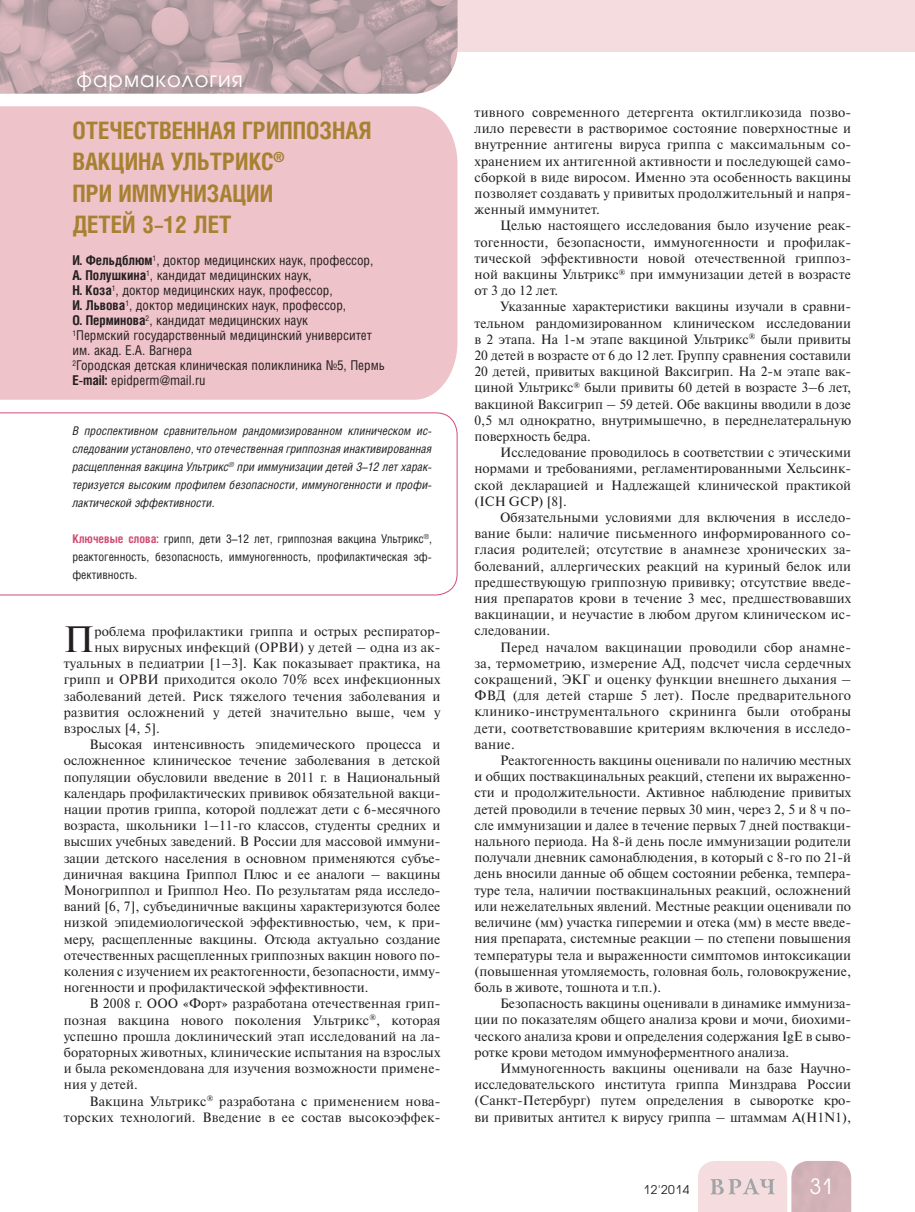
<style>
.page{position:relative;width:915px;height:1212px;background:#fff}
.page>*{position:absolute;margin:0;border:0;box-sizing:border-box;transform-origin:0 0}
.t1{font:36.6px "Newton C";color:#231f20}
.t2{font:700 24px/31.5px "Helios Cond";color:#a78131}
.t3{font:21px "Avant Garde Gothic C";letter-spacing:.05em;color:#fff}
.t4{font:13.5px/16.2px "Newton C";color:#231f20;text-align:justify}
.t5{font:13.5px/15px "Helios Cond";color:#231f20}
.t6{font:italic 12px/18px "Helios Cond";color:#231f20;text-align:justify}
.t7{font:12px/18px "Helios Cond";color:#231f20;text-align:justify}
.t8{font:12px "Avant Garde Gothic C";letter-spacing:.05em;color:#231f20}
.s1{font-weight:700}
.s2{font-weight:700;color:#d04e72}
</style>
<div class="page">
<div style="left:0;top:0;width:914px;height:51px;background:#f5dddf"></div>
<svg style="left:698px;top:1161px;width:152px;height:51px;background:#e4cccf"></svg>
<svg style="left:0;top:0;width:414px;height:94px;background:#bba2a7"></svg>
<img style="left:414px;top:0;width:43px;height:94px">
<div style="left:0;top:106px;width:457px;height:294px;background:#eec3c9"></div>
<svg style="left:0;top:412px;width:457px;height:184px"></svg>
<h3 class="t3" style="left:77px;top:70px;width:168px">фармакология</h3>
<h2 class="t2" style="left:72px;top:117px;width:300px">ОТЕЧЕСТВЕННАЯ ГРИППОЗНАЯ<br>ВАКЦИНА УЛЬТРИКС<sup>®<br></sup>ПРИ ИММУНИЗАЦИИ<br>ДЕТЕЙ 3–12 ЛЕТ</h2>
<p class="t5" style="left:72px;top:254px;width:314px"><span class="s1">И. Фельдблюм</span><sup>1</sup>, доктор медицинских наук, профессор, <span class="s1">А. Полушкина</span><sup>1</sup>, кандидат медицинских наук,<br><span class="s1">Н. Коза</span><sup>1</sup>, доктор медицинских наук, профессор,<br><span class="s1">И. Львова</span><sup>1</sup>, доктор медицинских наук, профессор,<br><span class="s1">О. Перминова</span><sup>2</sup>, кандидат медицинских наук<br><sup>1</sup>Пермский государственный медицинский университет им. акад. Е.А. Вагнера<br><sup>2</sup>Городская детская клиническая поликлиника №5, Пермь <span class="s1">E-mail:</span> epidperm@mail.ru</p>
<p class="t6" style="left:72px;top:423px;width:361px">В проспективном сравнительном рандомизированном клиническом ис&shy;следовании установлено, что отечественная гриппозная инактивированная расщепленная вакцина Ультрикс<sup>®</sup> при иммунизации детей 3–12 лет харак&shy;теризуется высоким профилем безопасности, иммуногенности и профи&shy;лактической эффективности.</p>
<p class="t7" style="left:72px;top:531px;width:361px"><span class="s2">Ключевые слова:</span> грипп, дети 3–12 лет, гриппозная вакцина Ультрикс<sup>®</sup>, реактогенность, безопасность, иммуногенность, профилактическая эф&shy;фективность.</p>
<h1 class="t1" style="left:64px;top:626px;width:32px">П</h1>
<p class="t4" style="left:94px;top:624px;width:347px">роблема профилактики гриппа и острых респиратор-</p>
<p class="t4" style="left:94px;top:641px;width:347px">ных вирусных инфекций (ОРВИ) у детей – одна из ак-</p>
<p class="t4" style="left:64px;top:657px;width:378px">туальных в педиатрии [1–3]. Как показывает практика, на</p>
<p class="t4" style="left:64px;top:673px;width:378px">грипп и ОРВИ приходится около 70% всех инфекционных</p>
<p class="t4" style="left:64px;top:689px;width:378px">заболеваний детей. Риск тяжелого течения заболевания и</p>
<p class="t4" style="left:64px;top:705px;width:378px">развития осложнений у детей значительно выше, чем у</p>
<p class="t4" style="left:64px;top:722px;width:98px">взрослых [4, 5].</p>
<p class="t4" style="left:89px;top:738px;width:352px">Высокая интенсивность эпидемического процесса и</p>
<p class="t4" style="left:64px;top:754px;width:378px">осложненное клиническое течение заболевания в детской</p>
<p class="t4" style="left:64px;top:770px;width:378px">популяции обусловили введение в 2011 г. в Национальный</p>
<p class="t4" style="left:64px;top:786px;width:378px">календарь профилактических прививок обязательной вакци-</p>
<p class="t4" style="left:64px;top:803px;width:378px">нации против гриппа, которой подлежат дети с 6-месячного</p>
<p class="t4" style="left:64px;top:819px;width:378px">возраста, школьники 1–11-го классов, студенты средних и</p>
<p class="t4" style="left:64px;top:835px;width:378px">высших учебных заведений. В России для массовой иммуни-</p>
<p class="t4" style="left:64px;top:851px;width:378px">зации детского населения в основном применяются субъе-</p>
<p class="t4" style="left:64px;top:867px;width:378px">диничная вакцина Гриппол Плюс и ее аналоги – вакцины</p>
<p class="t4" style="left:64px;top:884px;width:378px">Моногриппол и Гриппол Нео. По результатам ряда исследо-</p>
<p class="t4" style="left:64px;top:900px;width:378px">ваний [6, 7], субъединичные вакцины характеризуются более</p>
<p class="t4" style="left:64px;top:916px;width:378px">низкой эпидемиологической эффективностью, чем, к при-</p>
<p class="t4" style="left:64px;top:932px;width:378px">меру, расщепленные вакцины. Отсюда актуально создание</p>
<p class="t4" style="left:64px;top:948px;width:378px">отечественных расщепленных гриппозных вакцин нового по-</p>
<p class="t4" style="left:64px;top:965px;width:378px">коления с изучением их реактогенности, безопасности, имму-</p>
<p class="t4" style="left:64px;top:981px;width:306px">ногенности и профилактической эффективности.</p>
<p class="t4" style="left:89px;top:997px;width:352px">В 2008 г. ООО «Форт» разработана отечественная грип-</p>
<p class="t4" style="left:64px;top:1013px;width:378px">позная вакцина нового поколения Ультрикс<sup>®</sup>, которая</p>
<p class="t4" style="left:64px;top:1029px;width:378px">успешно прошла доклинический этап исследований на ла-</p>
<p class="t4" style="left:64px;top:1046px;width:378px">бораторных животных, клинические испытания на взрослых</p>
<p class="t4" style="left:64px;top:1062px;width:378px">и была рекомендована для изучения возможности примене-</p>
<p class="t4" style="left:64px;top:1078px;width:76px">ния у детей.</p>
<p class="t4" style="left:89px;top:1094px;width:352px">Вакцина Ультрикс<sup>®</sup> разработана с применением нова-</p>
<p class="t4" style="left:64px;top:1110px;width:378px">торских технологий. Введение в ее состав высокоэффек-</p>
<p class="t4" style="left:474px;top:106px;width:378px">тивного современного детергента октилгликозида позво&shy;лило перевести в растворимое состояние поверхностные и внутренние антигены вируса гриппа с максимальным со&shy;хранением их антигенной активности и последующей само&shy;сборкой в виде виросом. Именно эта особенность вакцины позволяет создавать у привитых продолжительный и напря&shy;женный иммунитет.</p>
<p class="t4" style="left:474px;top:219px;width:378px;text-indent:26px">Целью настоящего исследования было изучение реак&shy;тогенности, безопасности, иммуногенности и профилак&shy;тической эффективности новой отечественной гриппоз&shy;ной вакцины Ультрикс<sup>®</sup> при иммунизации детей в возрасте от 3 до 12 лет.</p>
<p class="t4" style="left:474px;top:300px;width:378px;text-indent:26px">Указанные характеристики вакцины изучали в сравни&shy;тельном рандомизированном клиническом исследовании в 2 этапа. На 1-м этапе вакциной Ультрикс<sup>®</sup> были привиты 20 детей в возрасте от 6 до 12 лет. Группу сравнения составили 20 детей, привитых вакциной Ваксигрип. На 2-м этапе вак&shy;циной Ультрикс<sup>®</sup> были привиты 60 детей в возрасте 3–6 лет, вакциной Ваксигрип – 59 детей. Обе вакцины вводили в дозе 0,5 мл однократно, внутримышечно, в переднелатеральную поверхность бедра.</p>
<p class="t4" style="left:474px;top:446px;width:378px;text-indent:26px">Исследование проводилось в соответствии с этическими нормами и требованиями, регламентированными Хельсинк&shy;ской декларацией и Надлежащей клинической практикой (IСН GСР) [8].</p>
<p class="t4" style="left:474px;top:511px;width:378px;text-indent:26px">Обязательными условиями для включения в исследо&shy;вание были: наличие письменного информированного со&shy;гласия родителей; отсутствие в анамнезе хронических за&shy;болеваний, аллергических реакций на куриный белок или предшествующую гриппозную прививку; отсутствие введе&shy;ния препаратов крови в течение 3 мес, предшествовавших вакцинации, и неучастие в любом другом клиническом ис&shy;следовании.</p>
<p class="t4" style="left:474px;top:640px;width:378px;text-indent:26px">Перед началом вакцинации проводили сбор анамне&shy;за, термометрию, измерение АД, подсчет числа сердечных сокращений, ЭКГ и оценку функции внешнего дыхания – ФВД (для детей старше 5 лет). После предварительного клинико-инструментального скрининга были отобраны дети, соответствовавшие критериям включения в исследо&shy;вание.</p>
<p class="t4" style="left:474px;top:754px;width:378px;text-indent:26px">Реактогенность вакцины оценивали по наличию местных и общих поствакцинальных реакций, степени их выраженно&shy;сти и продолжительности. Активное наблюдение привитых детей проводили в течение первых 30 мин, через 2, 5 и 8 ч по&shy;сле иммунизации и далее в течение первых 7 дней поствакци&shy;нального периода. На 8-й день после иммунизации родители получали дневник самонаблюдения, в который с 8-го по 21-й день вносили данные об общем состоянии ребенка, темпера&shy;туре тела, наличии поствакцинальных реакций, осложнений или нежелательных явлений. Местные реакции оценивали по величине (мм) участка гиперемии и отека (мм) в месте введе&shy;ния препарата, системные реакции – по степени повышения температуры тела и выраженности симптомов интоксикации (повышенная утомляемость, головная боль, головокружение, боль в животе, тошнота и т.п.).</p>
<p class="t4" style="left:474px;top:997px;width:378px;text-indent:26px">Безопасность вакцины оценивали в динамике иммуниза&shy;ции по показателям общего анализа крови и мочи, биохими&shy;ческого анализа крови и определения содержания IgE в сыво&shy;ротке крови методом иммуноферментного анализа.</p>
<p class="t4" style="left:474px;top:1061px;width:378px;text-indent:26px">Иммуногенность вакцины оценивали на базе Научно&shy;исследовательского института гриппа Минздрава России (Санкт-Петербург) путем определения в сыворотке кро&shy;ви привитых антител к вирусу гриппа – штаммам А(H1N1),</p>
<p class="t8" style="left:643px;top:1184px;width:47px">12'2014</p>
<h3 class="t3" style="left:809px;top:1177px;width:25px">31</h3>
</div>
